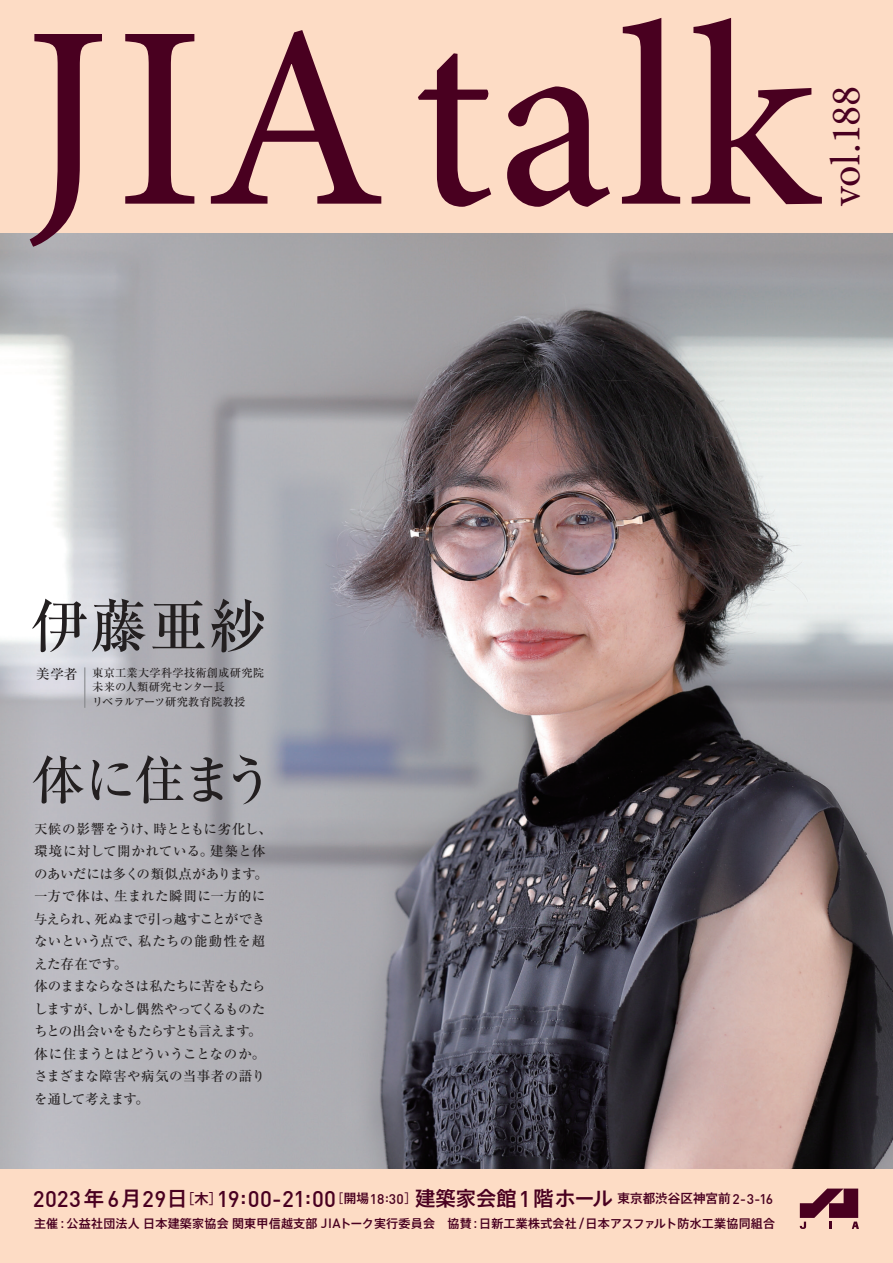
<style>
.page{position:relative;width:893px;height:1263px;background:#fff}
.page>*{position:absolute;margin:0;border:0;box-sizing:border-box;transform-origin:0 0}
.t1{font:261px "Minion Pro";letter-spacing:.015em;color:#490020}
.t2{font:500 58.5px "Ryumin Pro";color:#231f20}
.t3{font:500 51.75px "Ryumin Pro";letter-spacing:-.06em;color:#231f20}
.t4{font:42px "Minion Pro";color:#490020}
.t5{font:500 22.35px "DINOT";letter-spacing:.005em;color:#490020}
.t6{font:500 13.5px/22.5px "Ryumin Pro";letter-spacing:-.015em;color:#231f20}
.t7{font:500 13.5px "Ryumin Pr 5";color:#231f20}
.t8{font:500 12px "Axis Std";letter-spacing:.02em;color:#490020}
.t9{font:500 11.25px/14.4px "Ryumin Pr 5";letter-spacing:.02em;color:#231f20}
.s1{font-family:"Axis Std";font-size:20.25px}
.s2{font-family:"Axis Std";font-size:14.25px}
.s3{font-size:13.8px}
.s4{font-family:"DINOT";font-size:13.2px}
</style>
<div class="page">
<img style="left:0;top:232px;width:893px;height:937px">
<div style="left:0;top:1169px;width:893px;height:94px;background:#fddcc5"></div>
<div style="left:0;top:0;width:893px;height:232px;background:#fddcc5"></div>
<svg style="left:800px;top:1188px;width:59px;height:41px"></svg>
<hr style="left:85px;top:667px;width:1px;height:41px;background:#808285">
<h1 class="t1" style="left:23px;top:-54px;width:796px">JIA talk</h1>
<h3 class="t4" style="left:818px;top:206px;width:122px;rotate:-90deg">vol.188</h3>
<h2 class="t2" style="left:30px;top:580px;width:239px">伊藤亜紗</h2>
<p class="t7" style="left:36px;top:663px;width:43px">美学者</p>
<p class="t9" style="left:92px;top:665px;width:173px">東京工業大学科学技術創成研究院未来の人類研究センター長<br>リベラルアーツ研究教育院教授</p>
<h3 class="t3" style="left:32px;top:739px;width:244px">体に住まう</h3>
<p class="t6" style="left:34px;top:816px;width:240px">天候の影響をうけ、時とともに劣化し、環境に対して開かれている。建築と体のあいだには多くの類似点があります。一方で体は、生まれた瞬間に一方的に与えられ、死ぬまで引っ越すことができないという点で、私たちの能動性を超えた存在です。<br>体のままならなさは私たちに苦をもたらしますが、しかし偶然やってくるものたちとの出会いをもたらすとも言えます。体に住まうとはどういうことなのか。さまざまな障害や病気の当事者の語りを通して考えます。</p>
<h3 class="t5" style="left:33px;top:1181px;width:742px">2023<span class="s1">年</span> 6<span class="s1">月</span>29<span class="s1">日</span><span class="s2">［木］</span>19:00-21:00<sup>［開場</sup><span class="s3">18</span><sup>:</sup><span class="s3">30</span><sup>］</sup><span class="s1">建築家会館</span>1<span class="s1">階ホール</span><sup>東京都渋谷区神宮前</sup><span class="s3">2-3-16</span></h3>
<p class="t8" style="left:34px;top:1214px;width:743px">主催：公益社団法人日本建築家協会関東甲信越支部 <span class="s4">JIA</span>トーク実行委員会　協賛：日新工業株式会社 <span class="s4">/</span>日本アスファルト防水工業協同組合</p>
</div>
